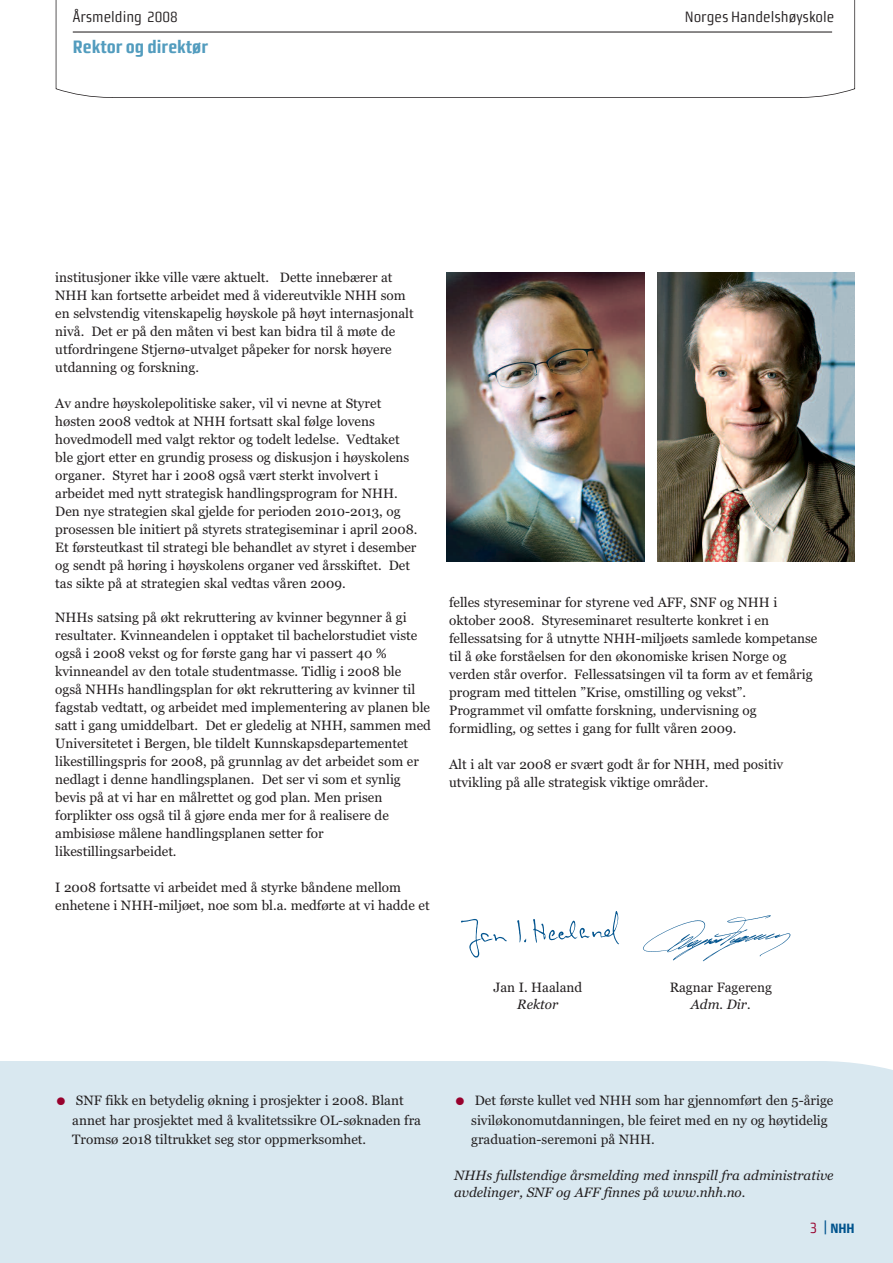
<style>
.page{position:relative;width:893px;height:1263px;background:#fff}
.page>*{position:absolute;margin:0;border:0;box-sizing:border-box;transform-origin:0 0}
.t1{font:18px "Morgan Sans Cond Bold Office";color:#529cbe}
.t2{font:15px "Morgan Sans Cond Regular Lining";color:#231f20}
.t3{font:13.5px/18px "Georgia";color:#231f20}
.t4{font:italic 13.5px/16.5px "Georgia";color:#231f20}
.t5{font:13.5px "Morgan Sans Cond Bold Office";color:#00538d}
.s1{font-size:30px;color:#98012d}
.s2{font-family:"Morgan Sans Cond Regular Lining";font-size:15px;color:#98012d}
.s3{font-family:"Meta";font-size:18px}
</style>
<div class="page">
<svg style="left:55px;top:0;width:801px;height:98px"></svg>
<hr style="left:73px;top:31px;width:759px;height:2px;background:#231f20">
<img style="left:461px;top:911px;width:158px;height:47px">
<img style="left:643px;top:915px;width:148px;height:47px">
<div style="left:0;top:1061px;width:893px;height:202px;background:#d9e8f0"></div>
<img style="left:447px;top:272px;width:197px;height:289px">
<img style="left:657px;top:272px;width:198px;height:289px">
<p class="t2" style="left:73px;top:8px;width:107px">Årsmelding 2008</p>
<p class="t2" style="left:685px;top:8px;width:151px">Norges Handelshøyskole</p>
<h1 class="t1" style="left:73px;top:36px;width:137px">Rektor og direktør</h1>
<p class="t3" style="left:55px;top:268px;width:360px">institusjoner ikke ville være aktuelt. Dette innebærer at NHH kan fortsette arbeidet med å videreutvikle NHH som en selvstendig vitenskapelig høyskole på høyt internasjonalt nivå. Det er på den måten vi best kan bidra til å møte de utfordringene Stjernø-utvalget påpeker for norsk høyere utdanning og forskning.</p>
<p class="t3" style="left:55px;top:394px;width:364px">Av andre høyskolepolitiske saker, vil vi nevne at Styret høsten 2008 vedtok at NHH fortsatt skal følge lovens hovedmodell med valgt rektor og todelt ledelse. Vedtaket ble gjort etter en grundig prosess og diskusjon i høyskolens organer. Styret har i 2008 også vært sterkt involvert i arbeidet med nytt strategisk handlingsprogram for NHH.<br>Den nye strategien skal gjelde for perioden 2010-2013, og prosessen ble initiert på styrets strategiseminar i april 2008.<br>Et førsteutkast til strategi ble behandlet av styret i desember og sendt på høring i høyskolens organer ved årsskiftet. Det tas sikte på at strategien skal vedtas våren 2009.</p>
<p class="t3" style="left:55px;top:609px;width:377px">NHHs satsing på økt rekruttering av kvinner begynner å gi resultater. Kvinneandelen i opptaket til bachelorstudiet viste også i 2008 vekst og for første gang har vi passert 40 % kvinneandel av den totale studentmasse. Tidlig i 2008 ble også NHHs handlingsplan for økt rekruttering av kvinner til fagstab vedtatt, og arbeidet med implementering av planen ble satt i gang umiddelbart. Det er gledelig at NHH, sammen med Universitetet i Bergen, ble tildelt Kunnskapsdepartementet likestillingspris for 2008, på grunnlag av det arbeidet som er nedlagt i denne handlingsplanen. Det ser vi som et synlig bevis på at vi har en målrettet og god plan. Men prisen forplikter oss også til å gjøre enda mer for å realisere de ambisiøse målene handlingsplanen setter for likestillingsarbeidet.</p>
<p class="t3" style="left:55px;top:879px;width:376px">I 2008 fortsatte vi arbeidet med å styrke båndene mellom enhetene i NHH-miljøet, noe som bl.a. medførte at vi hadde et</p>
<p class="t3" style="left:449px;top:593px;width:370px">felles styreseminar for styrene ved AFF, SNF og NHH i oktober 2008. Styreseminaret resulterte konkret i en fellessatsing for å utnytte NHH-miljøets samlede kompetanse til å øke forståelsen for den økonomiske krisen Norge og verden står overfor. Fellessatsingen vil ta form av et femårig program med tittelen ”Krise, omstilling og vekst”.<br>Programmet vil omfatte forskning, undervisning og formidling, og settes i gang for fullt våren 2009.</p>
<p class="t3" style="left:449px;top:755px;width:336px">Alt i alt var 2008 er svært godt år for NHH, med positiv utvikling på alle strategisk viktige områder.</p>
<p class="t3" style="left:493px;top:978px;width:90px">Jan I. Haaland</p>
<p class="t4" style="left:517px;top:996px;width:43px">Rektor</p>
<p class="t3" style="left:670px;top:978px;width:104px">Ragnar Fagereng</p>
<p class="t4" style="left:691px;top:996px;width:61px">Adm. Dir.</p>
<p class="t3" style="left:72px;top:1090px;width:350px;line-height:19.5px;text-indent:-17px"><span class="s1">•</span> SNF fikk en betydelig økning i prosjekter i 2008. Blant annet har prosjektet med å kvalitetssikre OL-søknaden fra<br>Tromsø 2018 tiltrukket seg stor oppmerksomhet.</p>
<p class="t3" style="left:471px;top:1090px;width:364px;line-height:19.5px;text-indent:-17px"><span class="s1">•</span> Det første kullet ved NHH som har gjennomført den 5-årige siviløkonomutdanningen, ble feiret med en ny og høytidelig graduation-seremoni på NHH.</p>
<p class="t4" style="left:454px;top:1167px;width:381px">NHHs fullstendige årsmelding med innspill fra administrative avdelinger, SNF og AFF finnes på www.nhh.no.</p>
<p class="t5" style="left:809px;top:1220px;width:47px"><span class="s2">3</span> <span class="s3">|</span> NHH</p>
</div>
